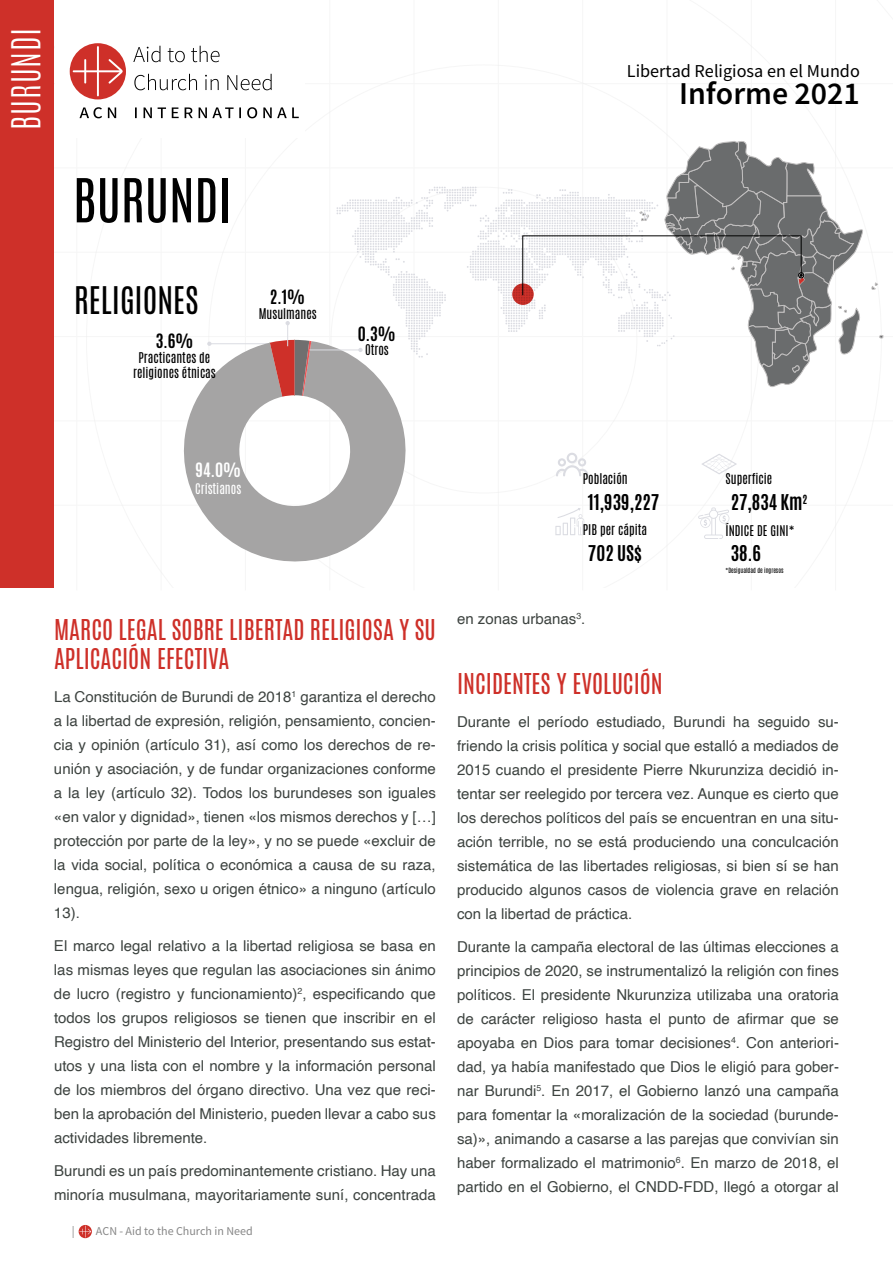
<style>
.page{position:relative;width:893px;height:1263px;background:#fff}
.page>*{position:absolute;margin:0;border:0;box-sizing:border-box;transform-origin:0 0}
.t1{font:51.45px "Antonio";color:#000}
.t2{font:300 33.3px "Antonio";letter-spacing:.025em;color:#fff}
.t3{font:600 31.8px "Source Sans Pro";color:#000}
.t4{font:31.8px "Antonio";color:#000}
.t5{font:24px/28.8px "Antonio";color:#ce3029}
.t6{font:700 18.15px "Antonio";color:#000}
.t7{font:18.15px "Source Sans Pro";color:#000}
.t8{font:700 16.5px "Antonio";color:#000}
.t9{font:700 16.5px "Antonio";color:#fff}
.t10{font:15px/24px "Helvetica";color:#3d4340;text-align:justify}
.t11{font:12.45px/14.9px "Antonio";color:#000;text-align:center}
.t12{font:12.45px "Antonio";color:#fff}
.t13{font:12px "Source Sans Pro";color:#878787}
.t14{font:6px "Antonio";color:#000}
</style>
<div class="page">
<svg style="left:79px;top:1225px;width:12px;height:12px"></svg>
<hr style="left:77px;top:0;width:1px;height:590px;background:#ededed">
<hr style="left:161px;top:0;width:1px;height:590px;background:#ededed">
<hr style="left:245px;top:0;width:1px;height:590px;background:#ededed">
<hr style="left:329px;top:0;width:1px;height:590px;background:#ededed">
<hr style="left:414px;top:0;width:1px;height:590px;background:#ededed">
<hr style="left:498px;top:0;width:1px;height:590px;background:#ededed">
<hr style="left:582px;top:0;width:1px;height:590px;background:#ededed">
<hr style="left:667px;top:0;width:1px;height:590px;background:#ededed">
<hr style="left:751px;top:0;width:1px;height:590px;background:#ededed">
<hr style="left:835px;top:0;width:1px;height:590px;background:#ededed">
<div style="left:0;top:0;width:54px;height:587px;background:#ce3029"></div>
<div style="left:55px;top:0;width:249px;height:137px;background:#fff"></div>
<svg style="left:133px;top:46px;width:166px;height:72px"></svg>
<svg style="left:80px;top:107px;width:36px;height:11px"></svg>
<div style="left:70px;top:43px;width:56px;height:56px;background:#ce3029;border-radius:50%"></div>
<svg style="left:73px;top:46px;width:50px;height:50px"></svg>
<svg style="left:556px;top:453px;width:32px;height:24px"></svg>
<svg style="left:555px;top:508px;width:29px;height:27px"></svg>
<svg style="left:698px;top:507px;width:31px;height:32px"></svg>
<svg style="left:702px;top:454px;width:35px;height:20px"></svg>
<svg style="left:879px;top:335px;width:4px;height:3px"></svg>
<svg style="left:872px;top:283px;width:6px;height:7px"></svg>
<svg style="left:184px;top:341px;width:222px;height:226px;fill:#a5a4a4"></svg>
<svg style="left:336px;top:141px;width:527px;height:246px"></svg>
<hr style="left:309px;top:350px;width:51px;height:1px;background:#dbdce2">
<svg style="left:207px;top:321px;width:107px;height:78px"></svg>
<h2 class="t2" style="left:2px;top:130px;width:104px;rotate:-90deg">BURUNDI</h2>
<h1 class="t1" style="left:73px;top:163px;width:160px">BURUNDI</h1>
<h3 class="t4" style="left:74px;top:277px;width:126px">RELIGIONES</h3>
<p class="t8" style="left:156px;top:328px;width:39px">3.6%</p>
<p class="t11" style="left:133px;top:351px;width:84px">Practicantes de religiones étnicas</p>
<p class="t8" style="left:270px;top:285px;width:37px">2.1%</p>
<p class="t11" style="left:259px;top:306px;width:59px">Musulmanes</p>
<p class="t8" style="left:358px;top:321px;width:39px">0.3%</p>
<p class="t11" style="left:365px;top:343px;width:25px">Otros</p>
<p class="t7" style="left:627px;top:60px;width:234px">Libertad Religiosa en el Mundo</p>
<h3 class="t3" style="left:679px;top:73px;width:182px">Informe 2021</h3>
<p class="t9" style="left:195px;top:457px;width:47px">94.0%</p>
<p class="t12" style="left:195px;top:479px;width:47px">Cristianos</p>
<p class="t12" style="left:195px;top:483px;width:48px">Christians</p>
<h3 class="t5" style="left:54px;top:615px;width:383px">MARCO LEGAL SOBRE LIBERTAD RELIGIOSA Y SU<br>APLICACIÓN EFECTIVA</h3>
<p class="t10" style="left:54px;top:685px;width:383px">La Constitución de Burundi de 2018<sup>1</sup> garantiza el derecho a la libertad de expresión, religión, pensamiento, concien&shy;cia y opinión (artículo 31), así como los derechos de re&shy;unión y asociación, y de fundar organizaciones conforme a la ley (artículo 32). Todos los burundeses son iguales «en valor y dignidad», tienen «los mismos derechos y […] protección por parte de la ley», y no se puede «excluir de la vida social, política o económica a causa de su raza, lengua, religión, sexo u origen étnico» a ninguno (artículo 13).</p>
<p class="t10" style="left:54px;top:934px;width:383px">El marco legal relativo a la libertad religiosa se basa en las mismas leyes que regulan las asociaciones sin ánimo de lucro (registro y funcionamiento)<sup>2</sup>, especificando que todos los grupos religiosos se tienen que inscribir en el Registro del Ministerio del Interior, presentando sus estat&shy;utos y una lista con el nombre y la información personal de los miembros del órgano directivo. Una vez que reci&shy;ben la aprobación del Ministerio, pueden llevar a cabo sus actividades libremente.</p>
<p class="t10" style="left:54px;top:1159px;width:383px">Burundi es un país predominantemente cristiano. Hay una minoría musulmana, mayoritariamente suní, concentrada</p>
<p class="t13" style="left:72px;top:1223px;width:4px">|</p>
<p class="t13" style="left:96px;top:1223px;width:158px">ACN - Aid to the Church in Need</p>
<p class="t11" style="left:583px;top:472px;width:46px">Población</p>
<p class="t6" style="left:588px;top:488px;width:73px">11,939,227</p>
<p class="t11" style="left:583px;top:522px;width:66px">PIB per cápita</p>
<p class="t6" style="left:588px;top:539px;width:56px">702 US$</p>
<p class="t10" style="left:457px;top:607px;width:130px">en zonas urbanas<sup>3</sup>.</p>
<p class="t11" style="left:726px;top:472px;width:48px">Superficie</p>
<p class="t6" style="left:731px;top:488px;width:78px">27,834 Km<sup>2</sup></p>
<p class="t11" style="left:726px;top:523px;width:70px">ÍNDICE DE GINI*</p>
<p class="t14" style="left:726px;top:565px;width:59px">*Desigualdad de ingresos</p>
<p class="t6" style="left:731px;top:540px;width:32px">38.6</p>
<h3 class="t5" style="left:457px;top:670px;width:207px">INCIDENTES Y EVOLUCIÓN</h3>
<p class="t10" style="left:457px;top:711px;width:383px">Durante el período estudiado, Burundi ha seguido su&shy;friendo la crisis política y social que estalló a mediados de 2015 cuando el presidente Pierre Nkurunziza decidió in&shy;tentar ser reelegido por tercera vez. Aunque es cierto que los derechos políticos del país se encuentran en una situ&shy;ación terrible, no se está produciendo una conculcación sistemática de las libertades religiosas, si bien sí se han producido algunos casos de violencia grave en relación con la libertad de práctica.</p>
<p class="t10" style="left:457px;top:936px;width:383px">Durante la campaña electoral de las últimas elecciones a principios de 2020, se instrumentalizó la religión con fines políticos. El presidente Nkurunziza utilizaba una oratoria de carácter religioso hasta el punto de afirmar que se apoyaba en Dios para tomar decisiones<sup>4</sup>. Con anteriori&shy;dad, ya había manifestado que Dios le eligió para gober&shy;nar Burundi<sup>5</sup>. En 2017, el Gobierno lanzó una campaña para fomentar la «moralización de la sociedad (burunde&shy;sa)», animando a casarse a las parejas que convivían sin haber formalizado el matrimonio<sup>6</sup>. En marzo de 2018, el partido en el Gobierno, el CNDD-FDD, llegó a otorgar al</p>
</div>
